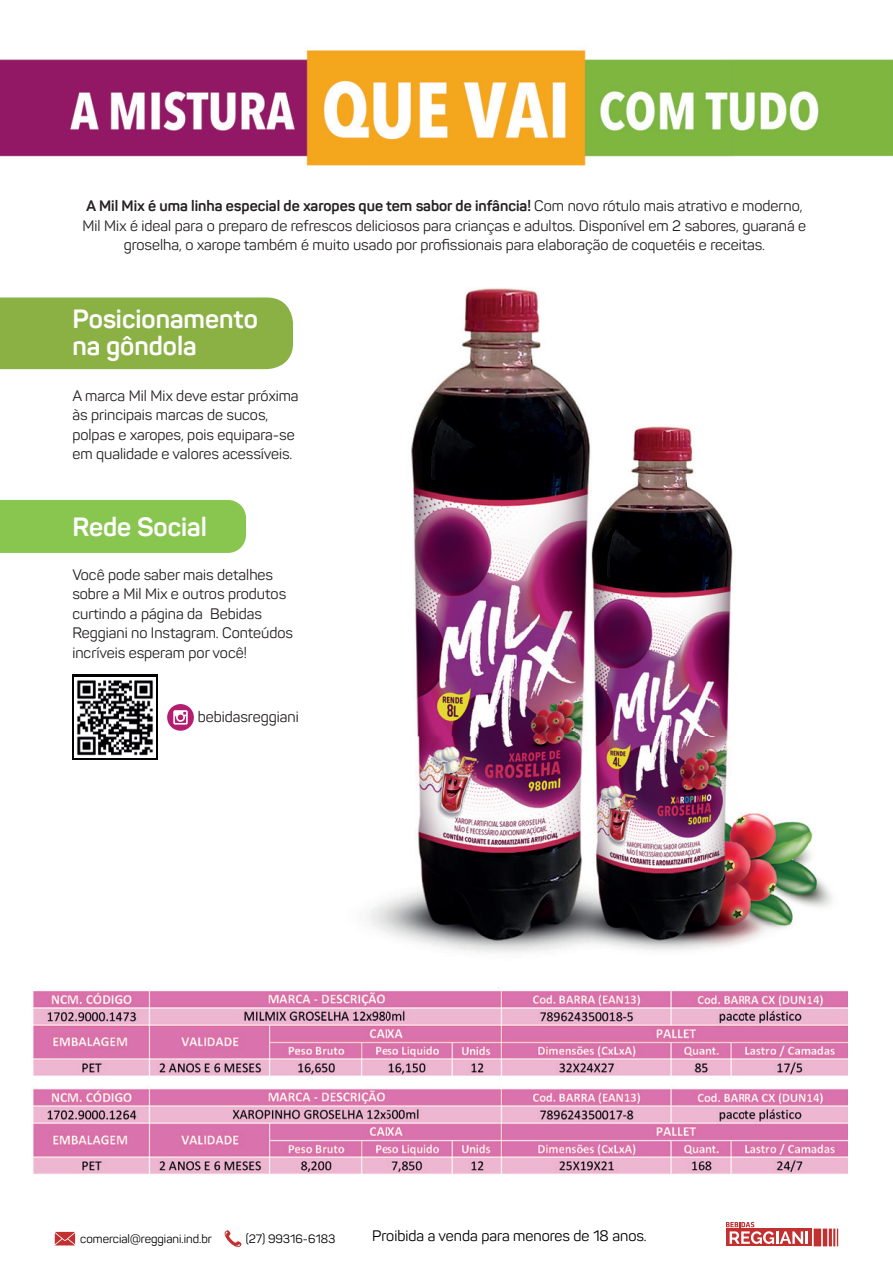
<style>
.page{position:relative;width:893px;height:1263px;background:#fff}
.page>*{position:absolute;margin:0;border:0;box-sizing:border-box;transform-origin:0 0}
.t1{font:700 26.1px/27px "Panton";color:#fff}
.t2{font:15px/19.5px "Panton";color:#231f20}
.t3{font:15px "Panton";color:#000001}
.t4{font:12px "Panton";color:#000001}
.s1{font-weight:700}
</style>
<div class="page">
<img style="left:0;top:50px;width:735px;height:686px">
<img style="left:735px;top:59px;width:158px;height:941px">
<img style="left:157px;top:736px;width:315px;height:216px">
<img style="left:472px;top:736px;width:264px;height:246px">
<img style="left:847px;top:1000px;width:1px;height:174px">
<svg style="left:55px;top:1232px;width:20px;height:13px"></svg>
<svg style="left:224px;top:1230px;width:18px;height:18px"></svg>
<div style="left:726px;top:1228px;width:86px;height:18px;background:#c23030"></div>
<svg style="left:814px;top:1228px;width:24px;height:18px"></svg>
<svg style="left:726px;top:1222px;width:82px;height:22px"></svg>
<div style="left:0;top:297px;width:293px;height:72px;background:#8bb145"></div>
<div style="left:0;top:500px;width:246px;height:53px;background:#89c650"></div>
<img style="left:33px;top:982px;width:814px;height:192px">
<svg style="left:167px;top:704px;width:27px;height:27px"></svg>
<div style="left:72px;top:675px;width:85px;height:85px;background:linear-gradient(to bottom,#fff,#fff)"></div>
<img style="left:75px;top:677px;width:80px;height:81px">
<p class="t2" style="left:83px;top:196px;width:725px;text-align:center"><span class="s1">A Mil Mix é uma linha especial de xaropes que tem sabor de infância!</span> Com novo rótulo mais atrativo e moderno,<br>Mil Mix é ideal para o preparo de refrescos deliciosos para crianças e adultos. Disponível em 2 sabores, guaraná e groselha, o xarope também é muito usado por profissionais para elaboração de coquetéis e receitas.</p>
<h1 class="t1" style="left:72px;top:305px;width:187px">Posicionamento na gôndola</h1>
<p class="t2" style="left:72px;top:386px;width:228px">A marca Mil Mix deve estar próxima às principais marcas de sucos, polpas e xaropes, pois equipara-se em qualidade e valores acessíveis.</p>
<h1 class="t1" style="left:72px;top:513px;width:136px">Rede Social</h1>
<p class="t2" style="left:72px;top:565px;width:222px">Você pode saber mais detalhes sobre a Mil Mix e outros produtos curtindo a página da Bebidas<br>Reggiani no Instagram. Conteúdos incríveis esperam por você!</p>
<p class="t2" style="left:198px;top:707px;width:102px">bebidasreggiani</p>
<p class="t4" style="left:80px;top:1231px;width:133px">comercial@reggiani.ind.br</p>
<p class="t4" style="left:246px;top:1231px;width:91px">(27) 99316-6183</p>
<p class="t3" style="left:372px;top:1227px;width:276px">Proibida a venda para menores de 18 anos.</p>
</div>
